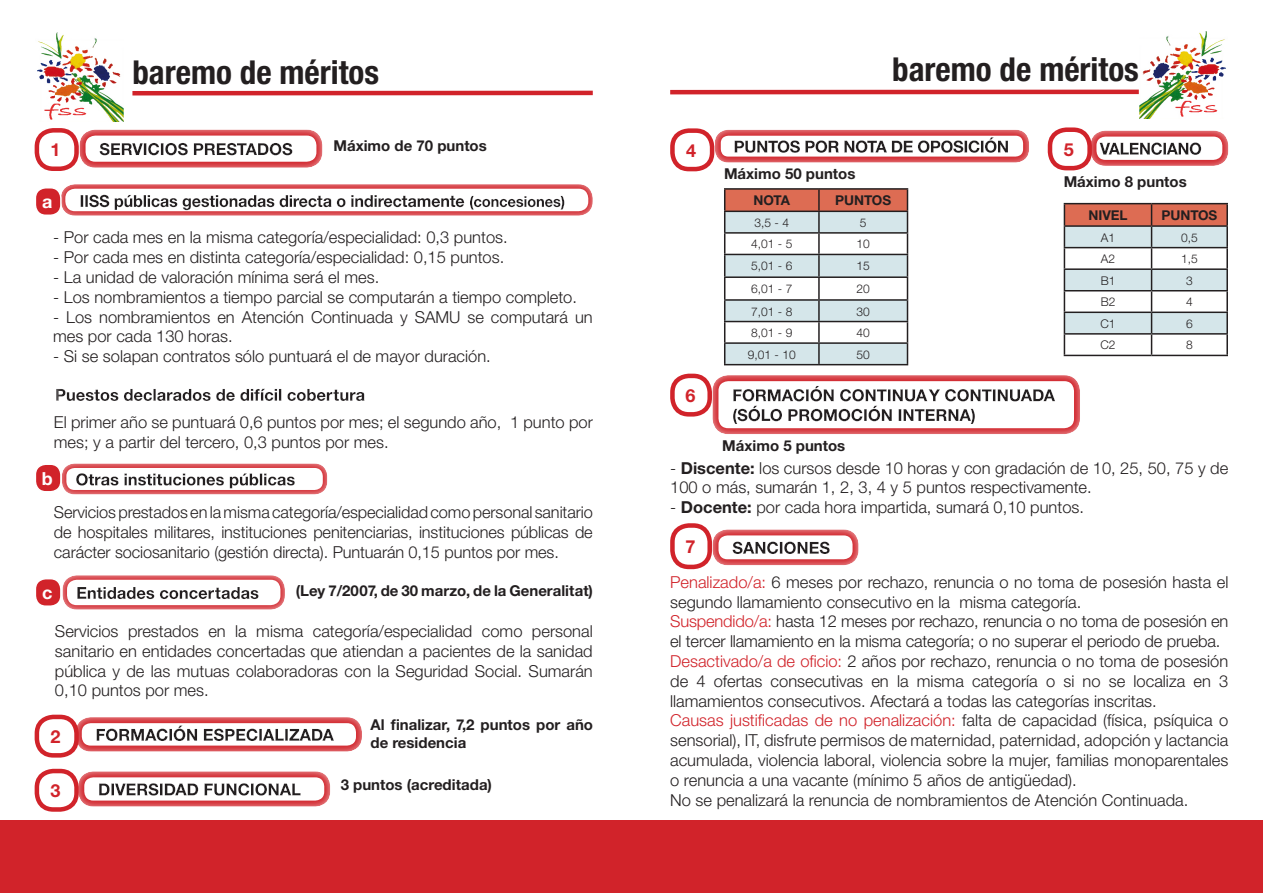
<style>
.page{position:relative;width:1263px;height:893px;background:#fff}
.page>*{position:absolute;margin:0;border:0;box-sizing:border-box;transform-origin:0 0}
.t1{font:700 condensed 33px "Helvetica Neue LT Std";color:#231f20}
.t2{font:700 18px "Helvetica Neue CE";color:#d1232a}
.t3{font:700 18px "Helvetica Neue CE";color:#fff}
.t4{font:300 16.5px/19.8px "Helvetica Neue CE";color:#231f20}
.t5{font:700 15px/18px "Helvetica Neue CE";color:#231f20}
.t6{font:700 13.5px "Helvetica Neue CE";color:#231f20}
.t7{font:300 12px "Helvetica Neue CE";color:#231f20}
.s1{font-weight:700}
.s2{color:#d1232a}
</style>
<div class="page">
<div style="left:0;top:821px;width:1263px;height:72px;background:#d1232a"></div>
<img style="left:37px;top:33px;width:86px;height:88px">
<div style="left:51px;top:381px;width:543px;height:26px;background:#fff;opacity:.75"></div>
<div style="left:62px;top:463px;width:268px;height:32px;background:#fff;opacity:.75"></div>
<div style="left:62px;top:574px;width:225px;height:36px;background:#fff;opacity:.75"></div>
<div style="left:714px;top:129px;width:316px;height:34px;background:#fff;opacity:.75"></div>
<hr style="left:724px;top:188px;width:95px;height:2px;background:#231f20">
<hr style="left:819px;top:188px;width:89px;height:2px;background:#231f20">
<svg style="left:724px;top:189px;width:184px;height:175px"></svg>
<hr style="left:724px;top:364px;width:95px;height:1px;background:#231f20">
<hr style="left:819px;top:364px;width:89px;height:1px;background:#231f20">
<div style="left:1089px;top:130px;width:141px;height:37px;background:#fff;opacity:.75"></div>
<hr style="left:1064px;top:203px;width:87px;height:1px;background:#231f20">
<hr style="left:1151px;top:203px;width:77px;height:1px;background:#231f20">
<hr style="left:1226px;top:204px;width:2px;height:21px;background:#231f20">
<hr style="left:1151px;top:225px;width:77px;height:2px;background:#231f20">
<hr style="left:1226px;top:227px;width:2px;height:20px;background:#231f20">
<hr style="left:1151px;top:247px;width:77px;height:1px;background:#231f20">
<hr style="left:1226px;top:248px;width:2px;height:20px;background:#231f20">
<hr style="left:1151px;top:268px;width:77px;height:2px;background:#231f20">
<hr style="left:1226px;top:270px;width:2px;height:20px;background:#231f20">
<hr style="left:1151px;top:290px;width:77px;height:1px;background:#231f20">
<hr style="left:1226px;top:291px;width:2px;height:21px;background:#231f20">
<hr style="left:1151px;top:312px;width:77px;height:1px;background:#231f20">
<hr style="left:1226px;top:313px;width:2px;height:20px;background:#231f20">
<hr style="left:1151px;top:333px;width:77px;height:2px;background:#231f20">
<svg style="left:1064px;top:204px;width:163px;height:151px"></svg>
<hr style="left:1226px;top:335px;width:2px;height:20px;background:#231f20">
<hr style="left:1064px;top:355px;width:87px;height:1px;background:#231f20">
<hr style="left:1151px;top:355px;width:77px;height:1px;background:#231f20">
<div style="left:75px;top:717px;width:288px;height:36px;background:#fff;opacity:.75"></div>
<div style="left:77px;top:770px;width:255px;height:38px;background:#fff;opacity:.75"></div>
<div style="left:712px;top:374px;width:369px;height:60px;background:#fff;opacity:.75"></div>
<hr style="left:132px;top:91px;width:461px;height:4px;background:#d1232a">
<hr style="left:670px;top:90px;width:469px;height:4px;background:#d1232a">
<div style="left:61px;top:183px;width:532px;height:33px;background:#fff;opacity:.75"></div>
<div style="left:712px;top:529px;width:149px;height:37px;background:#fff;opacity:.75"></div>
<div style="left:35px;top:188px;width:26px;height:27px;background:#d1232a;border-radius:10px"></div>
<div style="left:35px;top:187px;width:27px;height:29px;border:2px solid #fff;border-radius:10px"></div>
<div style="left:35px;top:464px;width:26px;height:28px;background:#d1232a;border-radius:10px"></div>
<div style="left:35px;top:463px;width:27px;height:29px;border:2px solid #fff;border-radius:10px"></div>
<div style="left:35px;top:579px;width:26px;height:27px;background:#d1232a;border-radius:10px"></div>
<div style="left:35px;top:578px;width:27px;height:29px;border:2px solid #fff;border-radius:10px"></div>
<div style="left:35px;top:128px;width:44px;height:43px;border:4px solid #d1232a;border-radius:16px"></div>
<div style="left:670px;top:128px;width:44px;height:43px;border:4px solid #d1232a;border-radius:16px"></div>
<div style="left:1048px;top:127px;width:44px;height:43px;border:4px solid #d1232a;border-radius:16px"></div>
<div style="left:79px;top:128px;width:246px;height:41px;background:#fff;opacity:.75"></div>
<div style="left:35px;top:715px;width:44px;height:43px;border:4px solid #d1232a;border-radius:16px"></div>
<div style="left:35px;top:769px;width:44px;height:43px;border:4px solid #d1232a;border-radius:16px"></div>
<div style="left:670px;top:374px;width:42px;height:43px;border:4px solid #d1232a;border-radius:17px"></div>
<div style="left:670px;top:523px;width:42px;height:46px;border:4px solid #d1232a;border-radius:17px"></div>
<img style="left:1139px;top:32px;width:87px;height:87px">
<p class="t1" style="left:132px;top:53px;width:248px">baremo de méritos</p>
<p class="t1" style="left:892px;top:50px;width:248px">baremo de méritos</p>
<p class="t5" style="left:333px;top:137px;width:155px">Máximo de 70 puntos</p>
<p class="t2" style="left:51px;top:139px;width:12px">1</p>
<p class="t2" style="left:686px;top:139px;width:12px">4</p>
<p class="t2" style="left:1064px;top:138px;width:12px">5</p>
<p class="t3" style="left:42px;top:191px;width:12px">a</p>
<p class="t4" style="left:53px;top:228px;width:456px">- Por cada mes en la misma categoría/especialidad: 0,3 puntos.</p>
<p class="t4" style="left:53px;top:247px;width:453px">- Por cada mes en distinta categoría/especialidad: 0,15 puntos.</p>
<p class="t4" style="left:53px;top:267px;width:328px">- La unidad de valoración mínima será el mes.</p>
<p class="t4" style="left:53px;top:287px;width:525px">- Los nombramientos a tiempo parcial se computarán a tiempo completo.</p>
<p class="t4" style="left:53px;top:307px;width:541px">- Los nombramientos en Atención Continuada y SAMU se computará un mes por cada 130 horas.</p>
<p class="t4" style="left:53px;top:346px;width:439px">- Si se solapan contratos sólo puntuará el de mayor duración.</p>
<p class="t4" style="left:54px;top:412px;width:540px">El primer año se puntuará 0,6 puntos por mes; el segundo año, 1 punto por mes; y a partir del tercero, 0,3 puntos por mes.</p>
<p class="t3" style="left:42px;top:467px;width:12px">b</p>
<p class="t4" style="left:54px;top:502px;width:540px;text-align:justify">Servicios prestados en la misma categoría/especialidad como personal sanitario de hospitales militares, instituciones penitenciarias, instituciones públicas de carácter sociosanitario (gestión directa). Puntuarán 0,15 puntos por mes.</p>
<p class="t3" style="left:42px;top:582px;width:12px">c</p>
<p class="t5" style="left:296px;top:581px;width:299px">(Ley 7/2007, de 30 marzo, de la Generalitat)</p>
<p class="t4" style="left:55px;top:621px;width:539px;text-align:justify">Servicios prestados en la misma categoría/especialidad como personal sanitario en entidades concertadas que atiendan a pacientes de la sanidad pública y de las mutuas colaboradoras con la Seguridad Social. Sumarán 0,10 puntos por mes.</p>
<p class="t2" style="left:51px;top:725px;width:12px">2</p>
<p class="t2" style="left:51px;top:780px;width:12px">3</p>
<p class="t5" style="left:370px;top:716px;width:224px">Al finalizar, 7,2 puntos por año de residencia</p>
<p class="t5" style="left:341px;top:776px;width:153px">3 puntos (acreditada)</p>
<p class="t2" style="left:685px;top:384px;width:12px">6</p>
<p class="t5" style="left:724px;top:165px;width:133px">Máximo 50 puntos</p>
<p class="t6" style="left:754px;top:192px;width:38px">NOTA</p>
<p class="t6" style="left:835px;top:192px;width:57px">PUNTOS</p>
<p class="t7" style="left:755px;top:215px;width:36px">3,5 - 4</p>
<p class="t7" style="left:860px;top:215px;width:8px">5</p>
<p class="t7" style="left:751px;top:237px;width:43px">4,01 - 5</p>
<p class="t7" style="left:856px;top:237px;width:15px">10</p>
<p class="t7" style="left:751px;top:258px;width:43px">5,01 - 6</p>
<p class="t7" style="left:856px;top:258px;width:15px">15</p>
<p class="t7" style="left:751px;top:281px;width:43px">6,01 - 7</p>
<p class="t7" style="left:856px;top:281px;width:15px">20</p>
<p class="t7" style="left:751px;top:304px;width:43px">7,01 - 8</p>
<p class="t7" style="left:856px;top:304px;width:15px">30</p>
<p class="t7" style="left:751px;top:325px;width:43px">8,01 - 9</p>
<p class="t7" style="left:856px;top:325px;width:15px">40</p>
<p class="t7" style="left:748px;top:347px;width:49px">9,01 - 10</p>
<p class="t7" style="left:856px;top:347px;width:15px">50</p>
<p class="t5" style="left:722px;top:436px;width:125px">Máximo 5 puntos</p>
<p class="t5" style="left:1064px;top:172px;width:125px">Máximo 8 puntos</p>
<p class="t6" style="left:1088px;top:207px;width:41px">NIVEL</p>
<p class="t6" style="left:1161px;top:207px;width:57px">PUNTOS</p>
<p class="t7" style="left:1101px;top:230px;width:16px">A1</p>
<p class="t7" style="left:1181px;top:230px;width:18px">0,5</p>
<p class="t7" style="left:1101px;top:252px;width:16px">A2</p>
<p class="t7" style="left:1181px;top:252px;width:18px">1,5</p>
<p class="t7" style="left:1101px;top:273px;width:16px">B1</p>
<p class="t7" style="left:1186px;top:273px;width:8px">3</p>
<p class="t7" style="left:1101px;top:295px;width:16px">B2</p>
<p class="t7" style="left:1186px;top:295px;width:8px">4</p>
<p class="t7" style="left:1100px;top:316px;width:17px">C1</p>
<p class="t7" style="left:1186px;top:316px;width:8px">6</p>
<p class="t7" style="left:1100px;top:338px;width:17px">C2</p>
<p class="t7" style="left:1186px;top:338px;width:8px">8</p>
<p class="t4" style="left:670px;top:458px;width:560px">- <span class="s1">Discente:</span> los cursos desde 10 horas y con gradación de 10, 25, 50, 75 y de<br>100 o más, sumarán 1, 2, 3, 4 y 5 puntos respectivamente.</p>
<p class="t4" style="left:670px;top:497px;width:415px">- <span class="s1">Docente:</span> por cada hora impartida, sumará 0,10 puntos.</p>
<p class="t2" style="left:685px;top:536px;width:12px">7</p>
<p class="t4" style="left:670px;top:572px;width:560px"><span class="s2">Penalizado/a:</span> 6 meses por rechazo, renuncia o no toma de posesión hasta el segundo llamamiento consecutivo en la misma categoría.</p>
<p class="t4" style="left:670px;top:612px;width:560px"><span class="s2">Suspendido/a:</span> hasta 12 meses por rechazo, renuncia o no toma de posesión en el tercer llamamiento en la misma categoría; o no superar el periodo de prueba.</p>
<p class="t4" style="left:670px;top:651px;width:560px;text-align:justify"><span class="s2">Desactivado/a de oficio:</span> 2 años por rechazo, renuncia o no toma de posesión de 4 ofertas consecutivas en la misma categoría o si no se localiza en 3 llamamientos consecutivos. Afectará a todas las categorías inscritas.</p>
<p class="t4" style="left:670px;top:711px;width:560px;text-align:justify"><span class="s2">Causas justificadas de no penalización:</span> falta de capacidad (física, psíquica o sensorial), IT, disfrute permisos de maternidad, paternidad, adopción y lactancia acumulada, violencia laboral, violencia sobre la mujer, familias monoparentales o renuncia a una vacante (mínimo 5 años de antigüedad).</p>
<p class="t4" style="left:670px;top:790px;width:520px">No se penalizará la renuncia de nombramientos de Atención Continuada.</p>
</div>
